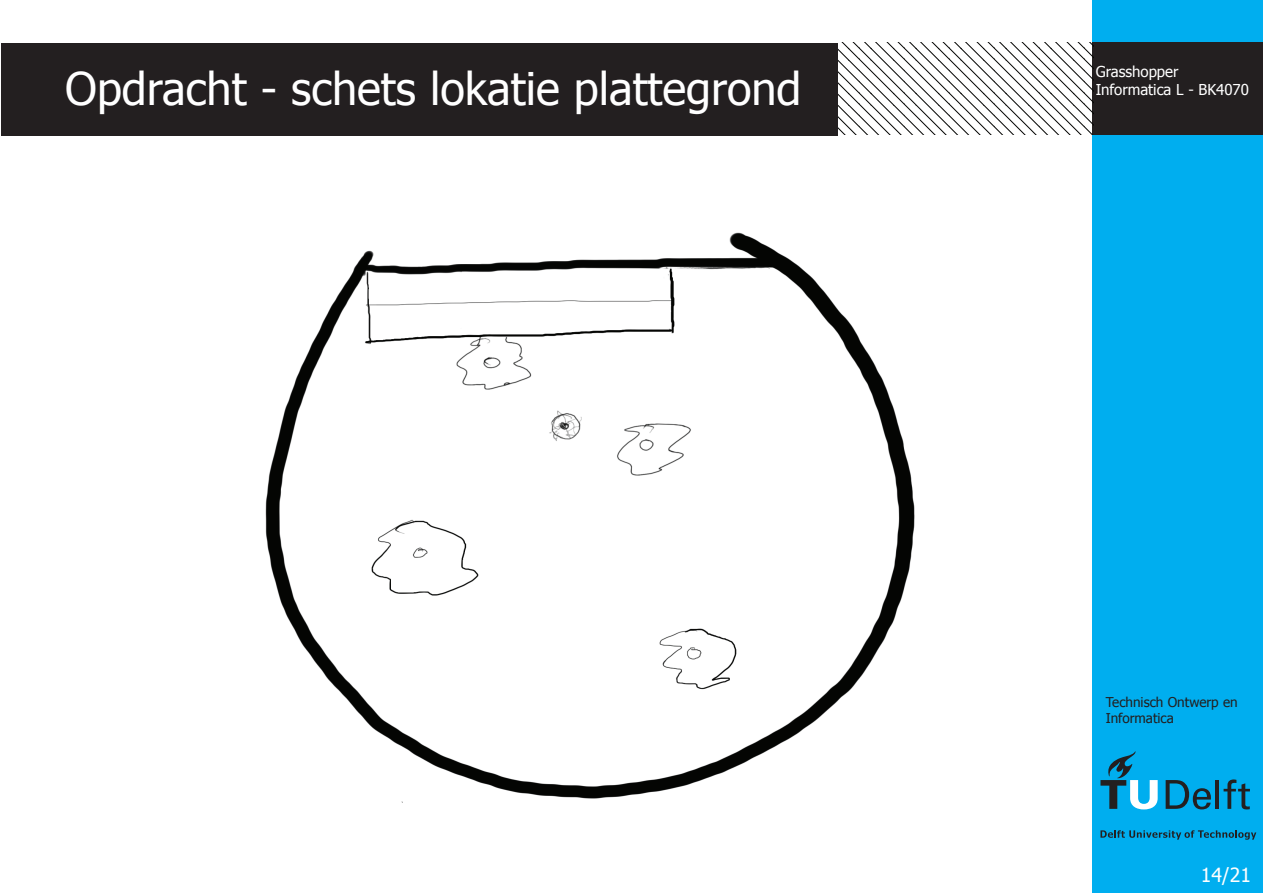
<style>
.page{position:relative;width:1263px;height:893px;background:#fff}
.page>*{position:absolute;margin:0;border:0;box-sizing:border-box;transform-origin:0 0}
.t1{font:45px "Tahoma";color:#fff}
.t2{font:19.5px "Tahoma";color:#fff}
.t3{font:15px "Tahoma";color:#fff}
.t4{font:13.5px/16.2px "Tahoma";color:#231f20}
</style>
<div class="page">
<div style="left:1093px;top:1px;width:170px;height:892px;background:#00aeef"></div>
<svg style="left:1165px;top:780px;width:46px;height:29px"></svg>
<hr style="left:1215px;top:780px;width:4px;height:29px;background:#231f20">
<svg style="left:1223px;top:779px;width:27px;height:30px"></svg>
<svg style="left:1100px;top:751px;width:58px;height:58px"></svg>
<svg style="left:1100px;top:830px;width:156px;height:10px"></svg>
<div style="left:1px;top:44px;width:837px;height:92px;background:#231f20"></div>
<div style="left:1093px;top:43px;width:170px;height:92px;background:#231f20"></div>
<svg style="left:838px;top:43px;width:255px;height:92px"></svg>
<img style="left:265px;top:232px;width:650px;height:571px">
<p class="t1" style="left:65px;top:58px;width:738px">Opdracht - schets lokatie plattegrond</p>
<p class="t3" style="left:1096px;top:61px;width:84px">Grasshopper</p>
<p class="t3" style="left:1096px;top:79px;width:155px">Informatica L - BK4070</p>
<p class="t4" style="left:1106px;top:693px;width:133px">Technisch Ontwerp en<br>Informatica</p>
<p class="t2" style="left:1201px;top:862px;width:52px">14/21</p>
</div>
